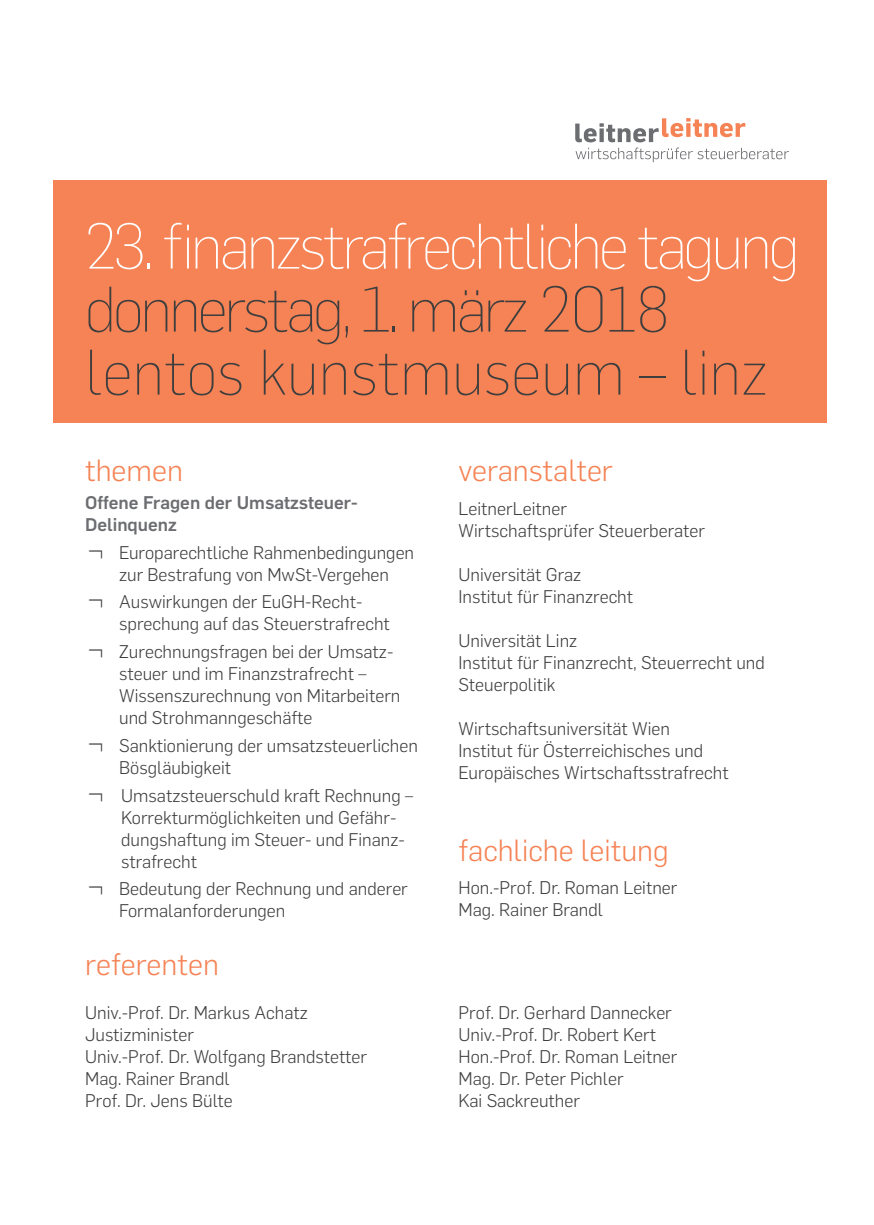
<style>
.page{position:relative;width:874px;height:1225px;background:#fff}
.page>*{position:absolute;margin:0;border:0;box-sizing:border-box;transform-origin:0 0}
.t1{font:200 63px "Flama";letter-spacing:-.05em;color:#fff}
.t2{font:200 63px "Flama";color:#3e3e3f}
.t3{font:200 63px "Flama";letter-spacing:-.05em;color:#3e3e3f}
.t4{font:300 30px "Flama";color:#f58355}
.t5{font:300 18px/22px "Flama";color:#3e3e3f}
.t6{font:500 18px/22px "Flama";color:#6c6d70}
</style>
<div class="page">
<div style="left:53px;top:180px;width:773px;height:243px;background:#f58355"></div>
<svg style="left:575px;top:118px;width:213px;height:44px"></svg>
<p class="t1" style="left:85px;top:205px;width:715px">23. finanzstrafrechtliche tagung</p>
<p class="t3" style="left:85px;top:268px;width:585px">donnerstag, 1. märz 2018</p>
<p class="t2" style="left:85px;top:331px;width:684px">lentos kunstmuseum – linz</p>
<p class="t4" style="left:85px;top:450px;width:99px">themen</p>
<p class="t6" style="left:85px;top:490px;width:274px">Offene Fragen der Umsatzsteuer-<br>Delinquenz</p>
<p class="t5" style="left:119px;top:540px;width:296px">Europarechtliche Rahmenbedingungen zur Bestrafung von MwSt-Vergehen</p>
<p class="t5" style="left:119px;top:590px;width:272px">Auswirkungen der EuGH-Recht&shy;sprechung auf das Steuerstrafrecht</p>
<p class="t5" style="left:119px;top:640px;width:282px">Zurechnungsfragen bei der Umsatz&shy;steuer und im Finanzstrafrecht –<br>Wissenszurechnung von Mitarbeitern und Strohmanngeschäfte</p>
<p class="t5" style="left:119px;top:733px;width:300px">Sanktionierung der umsatzsteuerlichen<br>Bösgläubigkeit</p>
<p class="t5" style="left:121px;top:783px;width:293px">Umsatzsteuerschuld kraft Rechnung –<br>Korrekturmöglichkeiten und Gefähr&shy;dungshaftung im Steuer- und Finanz&shy;strafrecht</p>
<p class="t5" style="left:119px;top:877px;width:290px">Bedeutung der Rechnung und anderer<br>Formalanforderungen</p>
<p class="t4" style="left:85px;top:944px;width:135px">referenten</p>
<p class="t5" style="left:85px;top:1001px;width:224px">Univ.-Prof. Dr. Markus Achatz</p>
<p class="t5" style="left:85px;top:1023px;width:283px">Justizminister<br>Univ.-Prof. Dr. Wolfgang Brandstetter</p>
<p class="t5" style="left:85px;top:1067px;width:146px">Mag. Rainer Brandl</p>
<p class="t5" style="left:85px;top:1089px;width:149px">Prof. Dr. Jens Bülte</p>
<p class="t4" style="left:458px;top:450px;width:156px">veranstalter</p>
<p class="t5" style="left:458px;top:496px;width:248px">LeitnerLeitner<br>Wirtschaftsprüfer Steuerberater</p>
<p class="t5" style="left:458px;top:562px;width:124px">Universität Graz</p>
<p class="t5" style="left:458px;top:584px;width:176px">Institut für Finanzrecht</p>
<p class="t5" style="left:458px;top:628px;width:120px">Universität Linz</p>
<p class="t5" style="left:458px;top:650px;width:307px">Institut für Finanzrecht, Steuerrecht und<br>Steuerpolitik</p>
<p class="t5" style="left:458px;top:716px;width:213px">Wirtschaftsuniversität Wien</p>
<p class="t5" style="left:458px;top:738px;width:271px">Institut für Österreichisches und<br>Europäisches Wirtschaftsstrafrecht</p>
<p class="t4" style="left:458px;top:829px;width:212px">fachliche leitung</p>
<p class="t5" style="left:458px;top:875px;width:220px">Hon.-Prof. Dr. Roman Leitner<br>Mag. Rainer Brandl</p>
<p class="t5" style="left:458px;top:1001px;width:215px">Prof. Dr. Gerhard Dannecker</p>
<p class="t5" style="left:458px;top:1023px;width:199px">Univ.-Prof. Dr. Robert Kert</p>
<p class="t5" style="left:458px;top:1045px;width:220px">Hon.-Prof. Dr. Roman Leitner</p>
<p class="t5" style="left:458px;top:1067px;width:166px">Mag. Dr. Peter Pichler</p>
<p class="t5" style="left:458px;top:1089px;width:123px">Kai Sackreuther</p>
</div>
